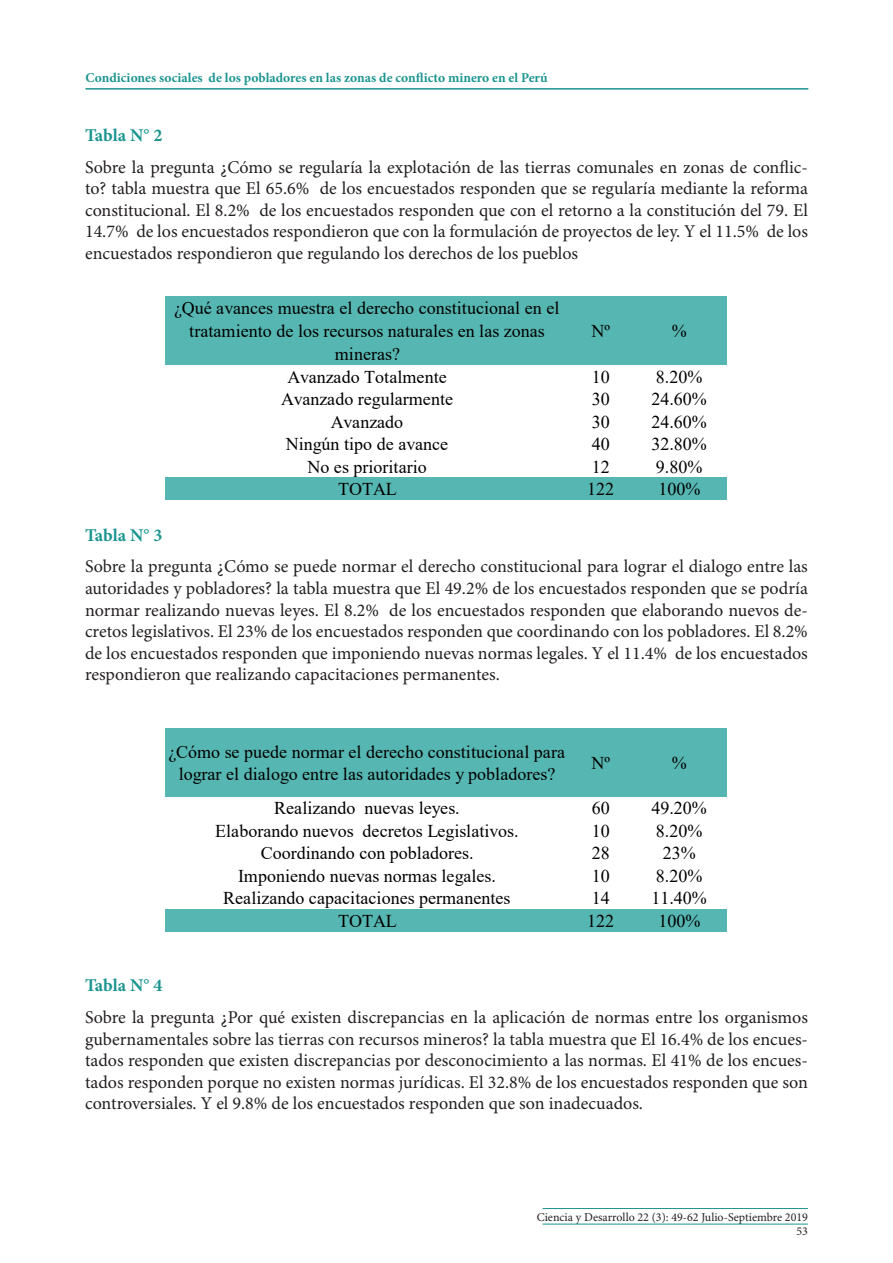
<style>
.page{position:relative;width:893px;height:1263px;background:#fff}
.page>*{position:absolute;margin:0;border:0;box-sizing:border-box;transform-origin:0 0}
.t1{font:18px/21.6px "Minion Pro";color:#231f20;text-align:justify}
.t2{font:18px/22.8px "Times New Roman";color:#000;text-align:center}
.t3{font:700 18px "Minion Pro";letter-spacing:-.005em;color:#1c9590}
.t4{font:700 13.5px "Minion Pro";color:#1c9590}
.t5{font:12px "Minion Pro";color:#231f20}
</style>
<div class="page">
<hr style="left:85px;top:88px;width:723px;height:2px;background:#1c9590">
<div style="left:166px;top:297px;width:561px;height:68px;background:#56b6b1"></div>
<div style="left:166px;top:477px;width:561px;height:23px;background:#56b6b1"></div>
<div style="left:166px;top:728px;width:561px;height:68px;background:#56b6b1"></div>
<div style="left:166px;top:909px;width:561px;height:23px;background:#56b6b1"></div>
<hr style="left:543px;top:1208px;width:265px;height:1px;background:#1c9590">
<hr style="left:543px;top:1224px;width:265px;height:1px;background:#1c9590">
<p class="t4" style="left:85px;top:68px;width:464px">Condiciones sociales de los pobladores en las zonas de conflicto minero en el Perú</p>
<p class="t3" style="left:85px;top:122px;width:79px">Tabla N° 2</p>
<p class="t1" style="left:85px;top:157px;width:724px">Sobre la pregunta ¿Cómo se regularía la explotación de las tierras comunales en zonas de conflic&shy;to? tabla muestra que El 65.6% de los encuestados responden que se regularía mediante la reforma constitucional. El 8.2% de los encuestados responden que con el retorno a la constitución del 79. El 14.7% de los encuestados respondieron que con la formulación de proyectos de ley. Y el 11.5% de los encuestados respondieron que regulando los derechos de los pueblos</p>
<p class="t2" style="left:174px;top:296px;width:387px">¿Qué avances muestra el derecho constitucional en el tratamiento de los recursos naturales en las zonas mineras?</p>
<p class="t2" style="left:591px;top:319px;width:20px">Nº</p>
<p class="t2" style="left:672px;top:319px;width:16px">%</p>
<p class="t2" style="left:287px;top:365px;width:161px">Avanzado Totalmente</p>
<p class="t2" style="left:592px;top:365px;width:19px">10</p>
<p class="t2" style="left:656px;top:365px;width:48px">8.20%</p>
<p class="t2" style="left:281px;top:387px;width:173px">Avanzado regularmente</p>
<p class="t2" style="left:592px;top:387px;width:19px">30</p>
<p class="t2" style="left:651px;top:387px;width:57px">24.60%</p>
<p class="t2" style="left:331px;top:410px;width:74px">Avanzado</p>
<p class="t2" style="left:592px;top:410px;width:19px">30</p>
<p class="t2" style="left:651px;top:410px;width:57px">24.60%</p>
<p class="t2" style="left:286px;top:432px;width:164px">Ningún tipo de avance</p>
<p class="t2" style="left:592px;top:432px;width:19px">40</p>
<p class="t2" style="left:651px;top:432px;width:57px">32.80%</p>
<p class="t2" style="left:308px;top:455px;width:121px">No es prioritario</p>
<p class="t2" style="left:592px;top:455px;width:19px">12</p>
<p class="t2" style="left:656px;top:455px;width:48px">9.80%</p>
<p class="t2" style="left:338px;top:477px;width:60px">TOTAL</p>
<p class="t2" style="left:587px;top:477px;width:28px">122</p>
<p class="t2" style="left:658px;top:477px;width:43px">100%</p>
<p class="t3" style="left:85px;top:523px;width:79px">Tabla N° 3</p>
<p class="t1" style="left:85px;top:556px;width:724px">Sobre la pregunta ¿Cómo se puede normar el derecho constitucional para lograr el dialogo entre las autoridades y pobladores? la tabla muestra que El 49.2% de los encuestados responden que se podría normar realizando nuevas leyes. El 8.2% de los encuestados responden que elaborando nuevos de&shy;cretos legislativos. El 23% de los encuestados responden que coordinando con los pobladores. El 8.2% de los encuestados responden que imponiendo nuevas normas legales. Y el 11.4% de los encuestados respondieron que realizando capacitaciones permanentes.</p>
<p class="t2" style="left:169px;top:740px;width:398px">¿Cómo se puede normar el derecho constitucional para lograr el dialogo entre las autoridades y pobladores?</p>
<p class="t2" style="left:591px;top:751px;width:20px">Nº</p>
<p class="t2" style="left:672px;top:751px;width:16px">%</p>
<p class="t2" style="left:274px;top:796px;width:187px">Realizando nuevas leyes.</p>
<p class="t2" style="left:592px;top:796px;width:19px">60</p>
<p class="t2" style="left:651px;top:796px;width:57px">49.20%</p>
<p class="t2" style="left:215px;top:819px;width:305px">Elaborando nuevos decretos Legislativos.</p>
<p class="t2" style="left:592px;top:819px;width:19px">10</p>
<p class="t2" style="left:656px;top:819px;width:48px">8.20%</p>
<p class="t2" style="left:261px;top:841px;width:214px">Coordinando con pobladores.</p>
<p class="t2" style="left:592px;top:841px;width:19px">28</p>
<p class="t2" style="left:663px;top:841px;width:34px">23%</p>
<p class="t2" style="left:238px;top:864px;width:259px">Imponiendo nuevas normas legales.</p>
<p class="t2" style="left:592px;top:864px;width:19px">10</p>
<p class="t2" style="left:656px;top:864px;width:48px">8.20%</p>
<p class="t2" style="left:223px;top:886px;width:289px">Realizando capacitaciones permanentes</p>
<p class="t2" style="left:592px;top:886px;width:19px">14</p>
<p class="t2" style="left:651px;top:886px;width:57px">11.40%</p>
<p class="t2" style="left:338px;top:909px;width:60px">TOTAL</p>
<p class="t2" style="left:587px;top:909px;width:28px">122</p>
<p class="t2" style="left:658px;top:909px;width:43px">100%</p>
<p class="t3" style="left:85px;top:973px;width:79px">Tabla N° 4</p>
<p class="t1" style="left:85px;top:1007px;width:724px">Sobre la pregunta ¿Por qué existen discrepancias en la aplicación de normas entre los organismos gubernamentales sobre las tierras con recursos mineros? la tabla muestra que El 16.4% de los encues&shy;tados responden que existen discrepancias por desconocimiento a las normas. El 41% de los encues&shy;tados responden porque no existen normas jurídicas. El 32.8% de los encuestados responden que son controversiales. Y el 9.8% de los encuestados responden que son inadecuados.</p>
<p class="t5" style="left:537px;top:1210px;width:273px">Ciencia y Desarrollo 22 (3): 49-62 Julio-Septiembre 2019</p>
<p class="t5" style="left:796px;top:1224px;width:13px">53</p>
</div>
